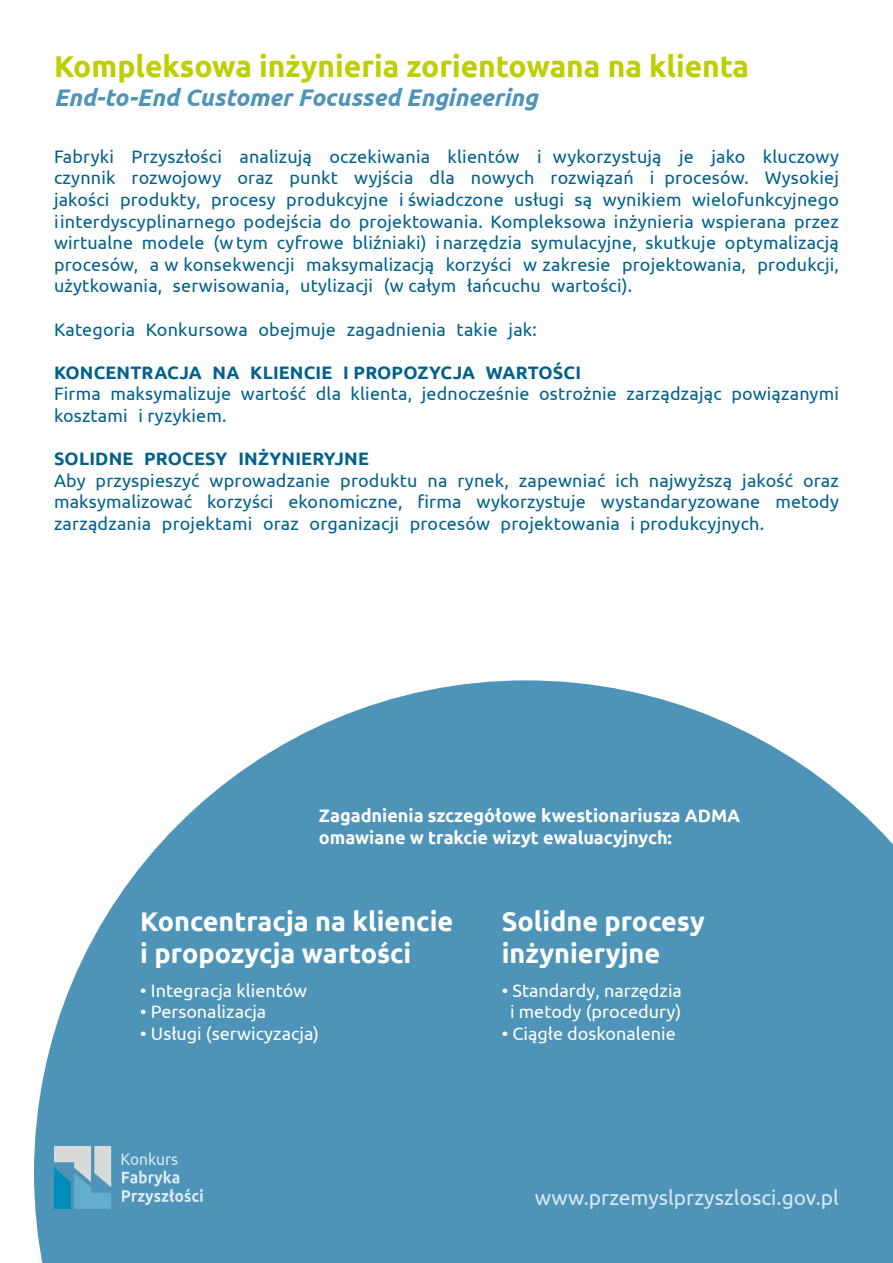
<style>
.page{position:relative;width:893px;height:1263px;background:#fff}
.page>*{position:absolute;margin:0;border:0;box-sizing:border-box;transform-origin:0 0}
.t1{font:700 30px "Ubuntu";color:#bdcf00}
.t2{font:700 27px/32.4px "Ubuntu";color:#fff}
.t3{font:italic 700 24px "Ubuntu";color:#4d94b8}
.t4{font:21px "Ubuntu";color:#d9e8f5}
.t5{font:18px/21.6px "Ubuntu";letter-spacing:.01em;color:#00618c;text-align:justify}
.t6{font:18px/21.6px "Ubuntu";color:#fff;text-align:center}
.t7{font:700 18px/21.6px "Ubuntu";color:#fff}
.t8{font:700 18px "Ubuntu";letter-spacing:.01em;color:#00618c}
.t9{font:16.65px "Ubuntu";color:#d9e8f5;scale:.94 1}
</style>
<div class="page">
<svg style="left:34px;top:680px;width:859px;height:583px;fill:#4d94b8"></svg>
<svg style="left:54px;top:1146px;width:57px;height:63px;background:#7bb3cb"></svg>
<svg style="left:122px;top:1170px;width:81px;height:35px;background:#71aac8"></svg>
<h1 class="t1" style="left:54px;top:48px;width:697px">Kompleksowa inżynieria zorientowana na klienta</h1>
<h3 class="t3" style="left:54px;top:83px;width:485px">End-to-End Customer Focussed Engineering</h3>
<p class="t5" style="left:54px;top:145px;width:786px">Fabryki Przyszłości analizują oczekiwania klientów i wykorzystują je jako kluczowy czynnik rozwojowy oraz punkt wyjścia dla nowych rozwiązań i procesów. Wysokiej jakości produkty, procesy produkcyjne i świadczone usługi są wynikiem wielofunkcyjnego i interdyscyplinarnego podejścia do projektowania. Kompleksowa inżynieria wspierana przez wirtualne modele (w tym cyfrowe bliźniaki) i narzędzia symulacyjne, skutkuje optymalizacją procesów, a w konsekwencji maksymalizacją korzyści w zakresie projektowania, produkcji, użytkowania, serwisowania, utylizacji (w całym łańcuchu wartości).</p>
<p class="t5" style="left:54px;top:318px;width:484px">Kategoria Konkursowa obejmuje zagadnienia takie jak:</p>
<p class="t8" style="left:54px;top:361px;width:529px">KONCENTRACJA NA KLIENCIE I PROPOZYCJA WARTOŚCI</p>
<p class="t5" style="left:54px;top:383px;width:786px">Firma maksymalizuje wartość dla klienta, jednocześnie ostrożnie zarządzając powiązanymi kosztami i ryzykiem.</p>
<p class="t8" style="left:54px;top:448px;width:316px">SOLIDNE PROCESY INŻYNIERYJNE</p>
<p class="t5" style="left:54px;top:469px;width:786px">Aby przyspieszyć wprowadzanie produktu na rynek, zapewniać ich najwyższą jakość oraz maksymalizować korzyści ekonomiczne, firma wykorzystuje wystandaryzowane metody zarządzania projektami oraz organizacji procesów projektowania i produkcyjnych.</p>
<p class="t7" style="left:319px;top:804px;width:423px">Zagadnienia szczegółowe kwestionariusza ADMA omawiane w trakcie wizyt ewaluacyjnych:</p>
<h2 class="t2" style="left:140px;top:905px;width:314px">Koncentracja na kliencie i propozycja wartości</h2>
<p class="t6" style="left:140px;top:979px;width:168px">• Integracja klientów</p>
<p class="t6" style="left:140px;top:1000px;width:128px">• Personalizacja</p>
<p class="t6" style="left:140px;top:1022px;width:180px">• Usługi (serwicyzacja)</p>
<p class="t9" style="left:121px;top:1149px;width:63px">Konkurs</p>
<h2 class="t2" style="left:502px;top:905px;width:205px">Solidne procesy inżynieryjne</h2>
<p class="t6" style="left:502px;top:979px;width:182px">• Standardy, narzędzia i metody (procedury)</p>
<p class="t6" style="left:502px;top:1022px;width:175px">• Ciągłe doskonalenie</p>
<p class="t4" style="left:535px;top:1184px;width:306px">www.przemyslprzyszlosci.gov.pl</p>
</div>
